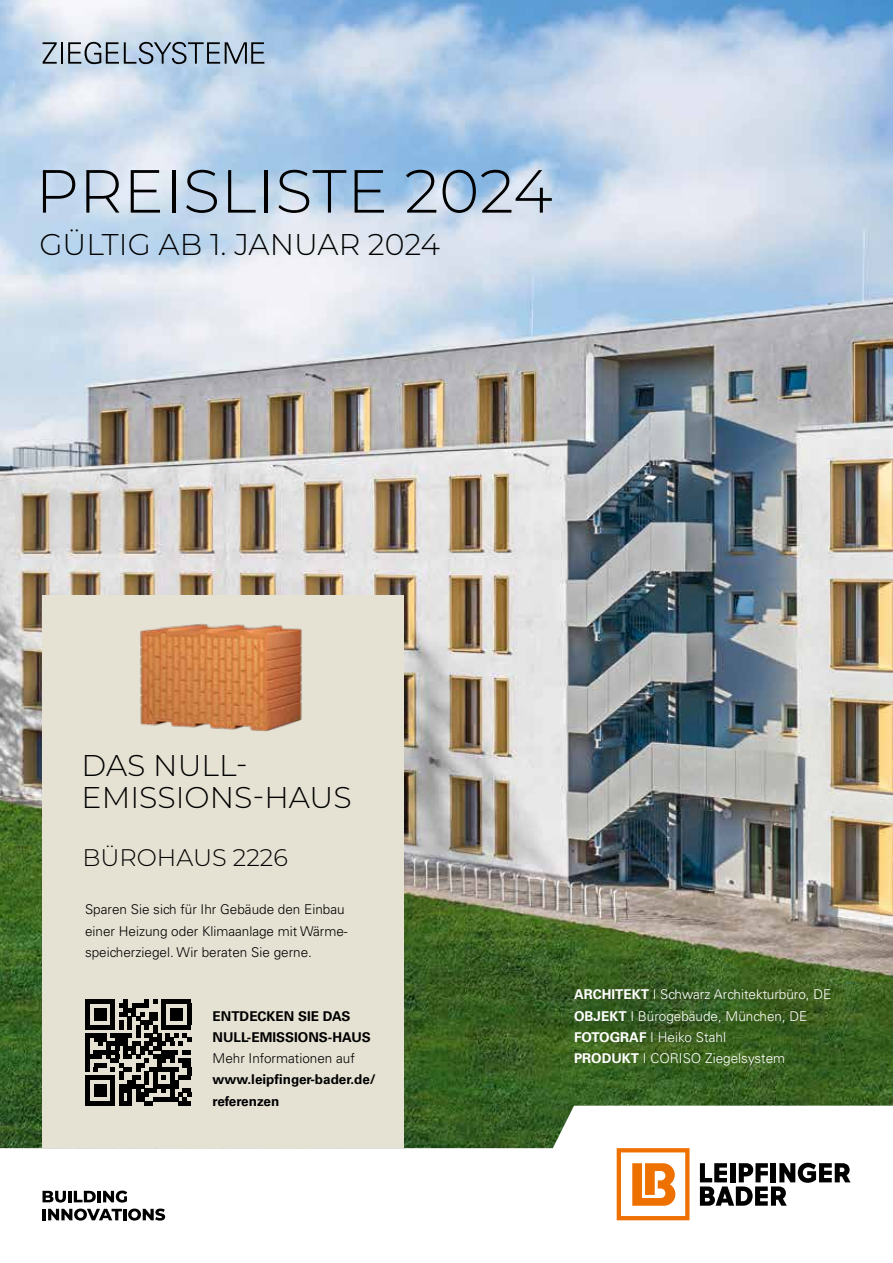
<style>
.page{position:relative;width:893px;height:1263px;background:#fff}
.page>*{position:absolute;margin:0;border:0;box-sizing:border-box;transform-origin:0 0}
.t1{font:300 60.75px "Montserrat";letter-spacing:.01em;color:#000}
.t2{font:300 30px/32px "Montserrat";color:#000}
.t3{font:300 24px "Montserrat";color:#000}
.t4{font:300 13.5px/21.3px "Univers LT Std";color:#000}
.t5{font:300 13.5px/21.3px "Univers LT Std";color:#fff}
.t6{font:700 13.5px/21.3px "Univers LT Std";color:#000}
.s1{font-weight:700}
</style>
<div class="page">
<img style="left:0;top:0;width:893px;height:1106px">
<svg style="left:43px;top:42px;width:14px;height:22px"></svg>
<hr style="left:61px;top:42px;width:2px;height:22px;background:#000">
<svg style="left:68px;top:42px;width:196px;height:22px"></svg>
<div style="left:43px;top:595px;width:361px;height:553px;background:#e6e2d3"></div>
<svg style="left:85px;top:999px;width:106px;height:106px"></svg>
<hr style="left:85px;top:1101px;width:30px;height:4px;background:#000">
<div style="left:94px;top:1084px;width:12px;height:13px;background:#000"></div>
<img style="left:140px;top:624px;width:162px;height:108px">
<svg style="left:0;top:1106px;width:851px;height:115px"></svg>
<svg style="left:700px;top:1163px;width:150px;height:43px"></svg>
<svg style="left:617px;top:1148px;width:72px;height:72px"></svg>
<svg style="left:43px;top:1191px;width:53px;height:11px"></svg>
<hr style="left:97px;top:1191px;width:4px;height:11px;background:#000">
<svg style="left:103px;top:1190px;width:24px;height:12px"></svg>
<svg style="left:43px;top:1208px;width:122px;height:12px"></svg>
<h1 class="t1" style="left:36px;top:150px;width:519px">PREISLISTE 2024</h1>
<h2 class="t2" style="left:39px;top:227px;width:402px">GÜLTIG AB 1. JANUAR 2024</h2>
<h2 class="t2" style="left:82px;top:748px;width:272px">DAS NULL-<br>EMISSIONS-HAUS</h2>
<h3 class="t3" style="left:82px;top:841px;width:207px">BÜROHAUS 2226</h3>
<p class="t4" style="left:85px;top:899px;width:264px">Sparen Sie sich für Ihr Gebäude den Einbau einer Heizung oder Klimaanlage mit Wärme&shy;speicherziegel. Wir beraten Sie gerne.</p>
<p class="t6" style="left:213px;top:1005px;width:160px">ENTDECKEN SIE DAS<br>NULL-EMISSIONS-HAUS</p>
<p class="t4" style="left:213px;top:1048px;width:144px">Mehr Informationen auf</p>
<p class="t6" style="left:213px;top:1069px;width:165px">www.leipfinger-bader.de/ referenzen</p>
<p class="t5" style="left:574px;top:984px;width:259px"><span class="s1">ARCHITEKT</span> I Schwarz Architekturbüro, DE<br><span class="s1">OBJEKT</span> I Bürogebäude, München, DE<br><span class="s1">FOTOGRAF</span> I Heiko Stahl<br><span class="s1">PRODUKT</span> I CORISO Ziegelsystem</p>
</div>
